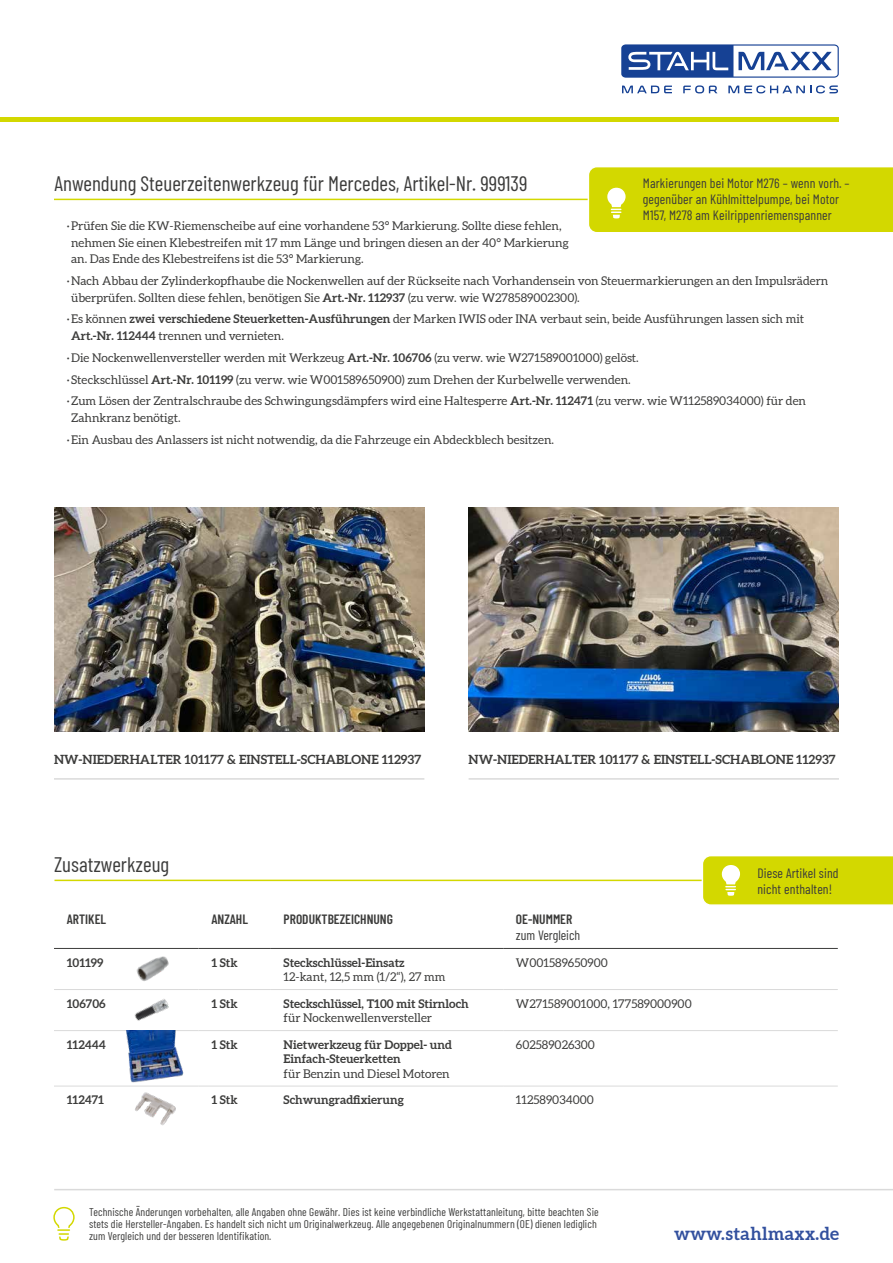
<style>
.page{position:relative;width:893px;height:1263px;background:#fff}
.page>*{position:absolute;margin:0;border:0;box-sizing:border-box;transform-origin:0 0}
.t1{font:21px "Barlow Condensed";color:#3c3c3b}
.t2{font:700 18px "Aleo";letter-spacing:.02em;color:#32509e}
.t3{font:13.5px/16.2px "Barlow Condensed";letter-spacing:.01em;color:#3c3c3b}
.t4{font:600 13.5px "Barlow Condensed";color:#3c3c3b}
.t5{font:700 12.75px "Aleo";color:#3c3c3b}
.t6{font:12px/16.5px "Aleo";color:#3c3c3b}
.t7{font:700 12px/14.4px "Aleo";color:#3c3c3b}
.t8{font:11.25px/12px "Barlow Condensed";letter-spacing:.01em;color:#3c3c3b}
.s1{font-weight:700}
.s2{font-weight:400}
</style>
<div class="page">
<svg style="left:683px;top:85px;width:34px;height:8px"></svg>
<svg style="left:728px;top:85px;width:110px;height:8px"></svg>
<svg style="left:622px;top:86px;width:50px;height:7px"></svg>
<svg style="left:621px;top:44px;width:218px;height:34px"></svg>
<hr style="left:0;top:118px;width:839px;height:4px;background:#d3d800">
<hr style="left:54px;top:1189px;width:839px;height:1px;background:#dadada">
<svg style="left:53px;top:1206px;width:22px;height:35px"></svg>
<svg style="left:54px;top:856px;width:839px;height:231px"></svg>
<img style="left:120px;top:1086px;width:73px;height:40px">
<img style="left:104px;top:1030px;width:95px;height:54px">
<img style="left:118px;top:988px;width:63px;height:54px">
<img style="left:127px;top:950px;width:50px;height:37px">
<hr style="left:54px;top:199px;width:785px;height:1px;background:#d3d800">
<div style="left:588px;top:167px;width:305px;height:65px;background:#d3d800"></div>
<img style="left:55px;top:507px;width:369px;height:224px">
<hr style="left:54px;top:778px;width:370px;height:2px;background:#dadada">
<img style="left:469px;top:507px;width:370px;height:224px">
<hr style="left:469px;top:778px;width:370px;height:2px;background:#dadada">
<p class="t1" style="left:55px;top:168px;width:474px">Anwendung Steuerzeitenwerkzeug für Mercedes, Artikel-Nr. 999139</p>
<p class="t6" style="left:71px;top:218px;width:499px;text-indent:-4px">·Prüfen Sie die KW-Riemenscheibe auf eine vorhandene 53° Markierung. Sollte diese fehlen, nehmen Sie einen Klebestreifen mit 17 mm Länge und bringen diesen an der 40° Markierung an. Das Ende des Klebestreifens ist die 53° Markierung.</p>
<p class="t6" style="left:71px;top:273px;width:759px;text-indent:-4px">·Nach Abbau der Zylinderkopfhaube die Nockenwellen auf der Rückseite nach Vorhandensein von Steuermarkierungen an den Impulsrädern überprüfen. Sollten diese fehlen, benötigen Sie <span class="s1">Art.-Nr. 112937</span> (zu verw. wie W278589002300).</p>
<p class="t6" style="left:71px;top:311px;width:735px;text-indent:-4px">·Es können <span class="s1">zwei verschiedene Steuerketten-Ausführungen</span> der Marken IWIS oder INA verbaut sein, beide Ausführungen lassen sich mit<br><span class="s1">Art.-Nr. 112444</span> trennen und vernieten.</p>
<p class="t6" style="left:67px;top:350px;width:573px">·Die Nockenwellenversteller werden mit Werkzeug <span class="s1">Art.-Nr. 106706</span> (zu verw. wie W271589001000) gelöst.</p>
<p class="t6" style="left:67px;top:372px;width:565px">·Steckschlüssel <span class="s1">Art.-Nr. 101199</span> (zu verw. wie W001589650900) zum Drehen der Kurbelwelle verwenden.</p>
<p class="t6" style="left:71px;top:393px;width:736px;text-indent:-4px">·Zum Lösen der Zentralschraube des Schwingungsdämpfers wird eine Haltesperre <span class="s1">Art.-Nr. 112471</span> (zu verw. wie W112589034000) für den<br>Zahnkranz benötigt.</p>
<p class="t6" style="left:67px;top:432px;width:489px">·Ein Ausbau des Anlassers ist nicht notwendig, da die Fahrzeuge ein Abdeckblech besitzen.</p>
<p class="t3" style="left:643px;top:174px;width:208px">Markierungen bei Motor M276 – wenn vorh. – gegenüber an Kühlmittelpumpe, bei Motor<br>M157, M278 am Keilrippenriemenspanner</p>
<p class="t5" style="left:54px;top:751px;width:369px">NW-NIEDERHALTER 101177 &amp; EINSTELL-SCHABLONE 112937</p>
<p class="t5" style="left:469px;top:751px;width:369px">NW-NIEDERHALTER 101177 &amp; EINSTELL-SCHABLONE 112937</p>
<p class="t1" style="left:54px;top:849px;width:117px">Zusatzwerkzeug</p>
<p class="t4" style="left:67px;top:909px;width:41px">ARTIKEL</p>
<p class="t4" style="left:211px;top:909px;width:38px">ANZAHL</p>
<p class="t4" style="left:284px;top:909px;width:111px">PRODUKTBEZEICHNUNG</p>
<p class="t4" style="left:516px;top:909px;width:58px">OE-NUMMER</p>
<p class="t3" style="left:516px;top:926px;width:66px">zum Vergleich</p>
<p class="t7" style="left:67px;top:955px;width:38px">101199</p>
<p class="t7" style="left:211px;top:955px;width:28px">1 Stk</p>
<p class="t6" style="left:284px;top:956px;width:163px;line-height:14.4px"><span class="s1">Steckschlüssel-Einsatz<br></span>12-kant, 12,5 mm (1/2“), 27 mm</p>
<p class="t6" style="left:516px;top:955px;width:94px">W001589650900</p>
<p class="t7" style="left:67px;top:997px;width:40px">106706</p>
<p class="t7" style="left:211px;top:997px;width:28px">1 Stk</p>
<p class="t7" style="left:284px;top:997px;width:187px">Steckschlüssel, T100 mit Stirnloch <span class="s2">für Nockenwellenversteller</span></p>
<p class="t6" style="left:516px;top:996px;width:177px">W271589001000, 177589000900</p>
<p class="t7" style="left:67px;top:1038px;width:41px">112444</p>
<p class="t7" style="left:211px;top:1038px;width:28px">1 Stk</p>
<p class="t7" style="left:284px;top:1038px;width:170px">Nietwerkzeug für Doppel- und<br>Einfach-Steuerketten<br><span class="s2">für Benzin und Diesel Motoren</span></p>
<p class="t6" style="left:516px;top:1037px;width:81px">602589026300</p>
<p class="t7" style="left:67px;top:1093px;width:39px">112471</p>
<p class="t7" style="left:211px;top:1093px;width:28px">1 Stk</p>
<p class="t7" style="left:284px;top:1093px;width:122px">Schwungradfixierung</p>
<p class="t6" style="left:516px;top:1092px;width:79px">112589034000</p>
<p class="t3" style="left:757px;top:864px;width:83px">Diese Artikel sind</p>
<p class="t3" style="left:757px;top:880px;width:76px">nicht enthalten!</p>
<p class="t8" style="left:89px;top:1205px;width:511px">Technische Änderungen vorbehalten, alle Angaben ohne Gewähr. Dies ist keine verbindliche Werkstattanleitung, bitte beachten Sie stets die Hersteller-Angaben. Es handelt sich nicht um Originalwerkzeug. Alle angegebenen Originalnummern (OE) dienen lediglich zum Vergleich und der besseren Identifikation.</p>
<h2 class="t2" style="left:674px;top:1223px;width:166px">www.stahlmaxx.de</h2>
</div>
